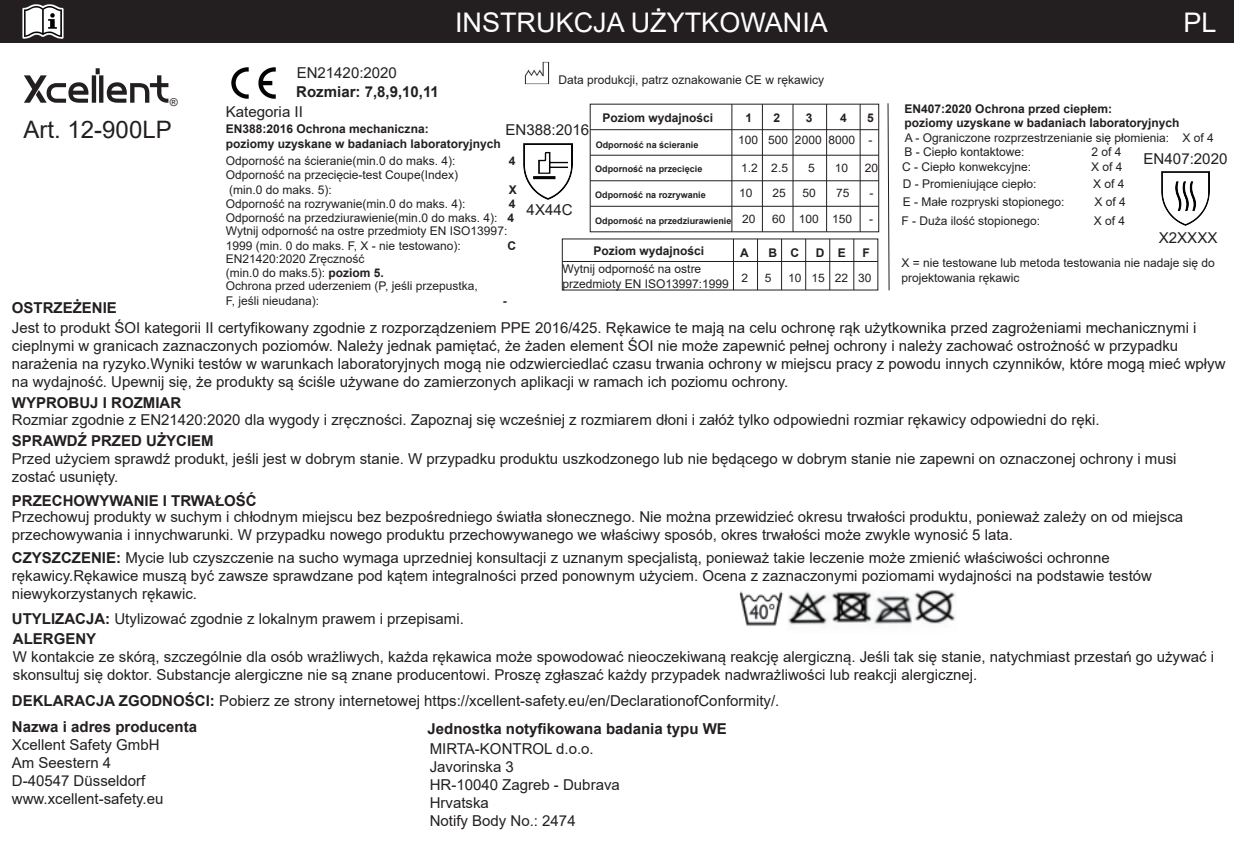
<style>
.page{position:relative;width:1234px;height:868px;background:#fff}
.page>*{position:absolute;margin:0;border:0;box-sizing:border-box;transform-origin:0 0}
.t1{font:27px "Arial";color:#fff}
.t2{font:24px "Arial";color:#231f20}
.t3{font:15px/18px "Arial";color:#231f20}
.t4{font:700 15px "Arial";color:#231f20}
.t5{font:12px/14.4px "Arial";color:#231f20}
.t6{font:700 12px/14.4px "Arial";color:#231f20}
.t7{font:11.7px "Arial";color:#231f20}
.t8{font:10.8px "Arial";color:#231f20}
.t9{font:700 9px "Arial";color:#231f20}
.s1{font-weight:700}
</style>
<div class="page">
<img style="left:523px;top:144px;width:49px;height:55px">
<img style="left:231px;top:67px;width:45px;height:32px">
<hr style="left:590px;top:206px;width:288px;height:1px;background:#231f20">
<hr style="left:590px;top:180px;width:288px;height:1px;background:#231f20">
<hr style="left:590px;top:155px;width:288px;height:1px;background:#231f20">
<hr style="left:590px;top:129px;width:288px;height:1px;background:#231f20">
<hr style="left:859px;top:104px;width:1px;height:128px;background:#231f20">
<hr style="left:825px;top:104px;width:2px;height:128px;background:#231f20">
<hr style="left:792px;top:104px;width:1px;height:128px;background:#231f20">
<hr style="left:761px;top:104px;width:1px;height:128px;background:#231f20">
<hr style="left:731px;top:104px;width:1px;height:128px;background:#231f20">
<hr style="left:562px;top:261px;width:315px;height:1px;background:#231f20">
<hr style="left:853px;top:239px;width:1px;height:51px;background:#231f20">
<hr style="left:829px;top:239px;width:1px;height:51px;background:#231f20">
<hr style="left:805px;top:239px;width:1px;height:51px;background:#231f20">
<hr style="left:780px;top:239px;width:2px;height:51px;background:#231f20">
<hr style="left:756px;top:239px;width:1px;height:51px;background:#231f20">
<hr style="left:732px;top:239px;width:1px;height:51px;background:#231f20">
<svg style="left:887px;top:103px;width:2px;height:188px"></svg>
<img style="left:524px;top:61px;width:26px;height:24px">
<img style="left:739px;top:591px;width:45px;height:35px">
<img style="left:788px;top:590px;width:167px;height:35px">
<img style="left:1161px;top:171px;width:48px;height:54px">
<div style="left:0;top:0;width:1233px;height:43px;background:#231f20"></div>
<img style="left:22px;top:4px;width:42px;height:34px">
<svg style="left:24px;top:68px;width:144px;height:35px"></svg>
<h1 class="t1" style="left:455px;top:4px;width:374px">INSTRUKCJA UŻYTKOWANIA</h1>
<h1 class="t1" style="left:1183px;top:4px;width:35px">PL</h1>
<p class="t3" style="left:297px;top:63px;width:102px">EN21420:2020</p>
<p class="t5" style="left:558px;top:72px;width:267px">Data produkcji, patrz oznakowanie CE w rękawicy</p>
<p class="t4" style="left:296px;top:81px;width:144px">Rozmiar: 7,8,9,10,11</p>
<p class="t8" style="left:170px;top:94px;width:10px">®</p>
<p class="t6" style="left:904px;top:101px;width:276px">EN407:2020 Ochrona przed ciepłem:<br>poziomy uzyskane w badaniach laboratoryjnych</p>
<p class="t5" style="left:904px;top:131px;width:311px">A - Ograniczone rozprzestrzenianie się płomienia: X of 4<br>B - Ciepło kontaktowe:</p>
<p class="t3" style="left:226px;top:103px;width:79px">Kategoria II</p>
<p class="t6" style="left:602px;top:110px;width:112px">Poziom wydajności</p>
<p class="t6" style="left:745px;top:110px;width:8px">1</p>
<p class="t6" style="left:773px;top:110px;width:8px">2</p>
<p class="t6" style="left:805px;top:110px;width:8px">3</p>
<p class="t6" style="left:840px;top:110px;width:8px">4</p>
<p class="t6" style="left:867px;top:110px;width:8px">5</p>
<p class="t7" style="left:738px;top:132px;width:136px">100 500 2000 8000 -</p>
<p class="t7" style="left:741px;top:159px;width:48px">1.2 2.5</p>
<p class="t7" style="left:807px;top:159px;width:8px">5</p>
<p class="t7" style="left:834px;top:159px;width:15px">10</p>
<p class="t7" style="left:864px;top:159px;width:15px">20</p>
<p class="t7" style="left:739px;top:185px;width:15px">10</p>
<p class="t7" style="left:772px;top:185px;width:15px">25</p>
<p class="t7" style="left:802px;top:185px;width:15px">50</p>
<p class="t7" style="left:835px;top:185px;width:15px">75</p>
<p class="t7" style="left:869px;top:185px;width:5px">-</p>
<p class="t7" style="left:742px;top:211px;width:15px">20</p>
<p class="t7" style="left:772px;top:211px;width:82px">60 100 150</p>
<p class="t7" style="left:868px;top:211px;width:5px">-</p>
<h2 class="t2" style="left:24px;top:113px;width:150px">Art. 12-900LP</h2>
<p class="t3" style="left:505px;top:120px;width:85px">EN388:2016</p>
<p class="t6" style="left:226px;top:122px;width:276px">EN388:2016 Ochrona mechaniczna:<br>poziomy uzyskane w badaniach laboratoryjnych</p>
<p class="t5" style="left:226px;top:153px;width:231px">Odporność na ścieranie(min.0 do maks. 4):</p>
<p class="t6" style="left:508px;top:153px;width:8px">4</p>
<p class="t5" style="left:226px;top:168px;width:234px">Odporność na przecięcie-test Coupe(Index) (min.0 do maks. 5):</p>
<p class="t9" style="left:595px;top:139px;width:104px">Odporność na ścieranie</p>
<p class="t9" style="left:595px;top:162px;width:109px">Odporność na przecięcie</p>
<p class="t9" style="left:595px;top:189px;width:112px">Odporność na rozrywanie</p>
<p class="t9" style="left:595px;top:214px;width:138px">Odporność na przedziurawienie</p>
<p class="t5" style="left:1091px;top:145px;width:32px">2 of 4</p>
<p class="t3" style="left:1143px;top:150px;width:85px">EN407:2020</p>
<p class="t5" style="left:902px;top:160px;width:130px">C - Ciepło konwekcyjne:</p>
<p class="t5" style="left:1090px;top:160px;width:33px">X of 4</p>
<p class="t5" style="left:902px;top:177px;width:135px">D - Promieniujące ciepło:</p>
<p class="t5" style="left:1092px;top:177px;width:33px">X of 4</p>
<p class="t5" style="left:902px;top:195px;width:163px">E - Małe rozpryski stopionego:</p>
<p class="t5" style="left:1094px;top:195px;width:33px">X of 4</p>
<p class="t5" style="left:901px;top:213px;width:140px">F - Duża ilość stopionego:</p>
<p class="t5" style="left:1093px;top:213px;width:33px">X of 4</p>
<p class="t6" style="left:508px;top:182px;width:10px">X</p>
<p class="t5" style="left:226px;top:196px;width:241px">Odporność na rozrywanie(min.0 do maks. 4):</p>
<p class="t5" style="left:226px;top:196px;width:291px;text-align:right"><span class="s1">4<br></span>Odporność na przedziurawienie(min.0 do maks. 4): <span class="s1">4</span></p>
<p class="t5" style="left:226px;top:224px;width:283px">Wytnij odporność na ostre przedmioty EN ISO13997:<br>1999 (min. 0 do maks. F, X - nie testowano):</p>
<p class="t3" style="left:526px;top:200px;width:48px">4X44C</p>
<p class="t3" style="left:1158px;top:228px;width:60px">X2XXXX</p>
<p class="t6" style="left:507px;top:238px;width:10px">C</p>
<p class="t6" style="left:593px;top:243px;width:112px">Poziom wydajności</p>
<p class="t5" style="left:562px;top:262px;width:168px">Wytnij odporność na ostre przedmioty EN ISO13997:1999</p>
<p class="t6" style="left:740px;top:246px;width:10px">A</p>
<p class="t6" style="left:768px;top:246px;width:32px">B C</p>
<p class="t6" style="left:815px;top:246px;width:32px">D E</p>
<p class="t6" style="left:862px;top:246px;width:9px">F</p>
<p class="t7" style="left:741px;top:270px;width:8px">2</p>
<p class="t7" style="left:764px;top:270px;width:8px">5</p>
<p class="t7" style="left:788px;top:270px;width:85px">10 15 22 30</p>
<p class="t3" style="left:12px;top:318px;width:1214px">Jest to produkt ŚOI kategorii II certyfikowany zgodnie z rozporządzeniem PPE 2016/425. Rękawice te mają na celu ochronę rąk użytkownika przed zagrożeniami mechanicznymi i cieplnymi w granicach zaznaczonych poziomów. Należy jednak pamiętać, że żaden element ŚOI nie może zapewnić pełnej ochrony i należy zachować ostrożność w przypadku narażenia na ryzyko.Wyniki testów w warunkach laboratoryjnych mogą nie odzwierciedlać czasu trwania ochrony w miejscu pracy z powodu innych czynników, które mogą mieć wpływ na wydajność. Upewnij się, że produkty są ściśle używane do zamierzonych aplikacji w ramach ich poziomu ochrony.</p>
<p class="t5" style="left:226px;top:251px;width:160px">EN21420:2020 Zręczność (min.0 do maks.5): <span class="s1">poziom 5.</span></p>
<p class="t5" style="left:226px;top:278px;width:253px">Ochrona przed uderzeniem (P, jeśli przepustka,<br>F, jeśli nieudana):</p>
<p class="t5" style="left:901px;top:256px;width:315px">X = nie testowane lub metoda testowania nie nadaje się do projektowania rękawic</p>
<p class="t4" style="left:12px;top:297px;width:107px">OSTRZEŻENIE</p>
<p class="t6" style="left:502px;top:293px;width:5px">-</p>
<p class="t4" style="left:12px;top:392px;width:171px">WYPROBUJ I ROZMIAR</p>
<p class="t3" style="left:12px;top:410px;width:1089px">Rozmiar zgodnie z EN21420:2020 dla wygody i zręczności. Zapoznaj się wcześniej z rozmiarem dłoni i załóż tylko odpowiedni rozmiar rękawicy odpowiedni do ręki.</p>
<p class="t4" style="left:12px;top:430px;width:203px">SPRAWDŹ PRZED UŻYCIEM</p>
<p class="t3" style="left:12px;top:449px;width:1165px">Przed użyciem sprawdź produkt, jeśli jest w dobrym stanie. W przypadku produktu uszkodzonego lub nie będącego w dobrym stanie nie zapewni on oznaczonej ochrony i musi zostać usunięty.</p>
<p class="t4" style="left:12px;top:490px;width:246px">PRZECHOWYWANIE I TRWAŁOŚĆ</p>
<p class="t3" style="left:12px;top:508px;width:1172px">Przechowuj produkty w suchym i chłodnym miejscu bez bezpośredniego światła słonecznego. Nie można przewidzieć okresu trwałości produktu, ponieważ zależy on od miejsca przechowywania i innychwarunki. W przypadku nowego produktu przechowywanego we właściwy sposób, okres trwałości może zwykle wynosić 5 lata.</p>
<p class="t3" style="left:12px;top:549px;width:1141px"><span class="s1">CZYSZCZENIE:</span> Mycie lub czyszczenie na sucho wymaga uprzedniej konsultacji z uznanym specjalistą, ponieważ takie leczenie może zmienić właściwości ochronne rękawicy.Rękawice muszą być zawsze sprawdzane pod kątem integralności przed ponownym użyciem. Ocena z zaznaczonymi poziomami wydajności na podstawie testów niewykorzystanych rękawic.</p>
<p class="t3" style="left:12px;top:608px;width:453px;line-height:20.4px"><span class="s1">UTYLIZACJA:</span> Utylizować zgodnie z lokalnym prawem i przepisami.<br><span class="s1">ALERGENY</span></p>
<p class="t3" style="left:13px;top:647px;width:1202px">W kontakcie ze skórą, szczególnie dla osób wrażliwych, każda rękawica może spowodować nieoczekiwaną reakcję alergiczną. Jeśli tak się stanie, natychmiast przestań go używać i skonsultuj się doktor. Substancje alergiczne nie są znane producentowi. Proszę zgłaszać każdy przypadek nadwrażliwości lub reakcji alergicznej.</p>
<p class="t3" style="left:12px;top:687px;width:768px;line-height:26.1px"><span class="s1">DEKLARACJA ZGODNOŚCI:</span> Pobierz ze strony internetowej https://xcellent-safety.eu/en/DeclarationofConformity/.<br><span class="s1">Nazwa i adres producenta</span></p>
<p class="t3" style="left:12px;top:735px;width:153px">Xcellent Safety GmbH<br>Am Seestern 4<br>D-40547 Düsseldorf www.xcellent-safety.eu</p>
<p class="t4" style="left:427px;top:718px;width:301px">Jednostka notyfikowana badania typu WE</p>
<p class="t3" style="left:429px;top:739px;width:192px">MIRTA-KONTROL d.o.o.<br>Javorinska 3<br>HR-10040 Zagreb - Dubrava<br>Hrvatska<br>Notify Body No.: 2474</p>
</div>
